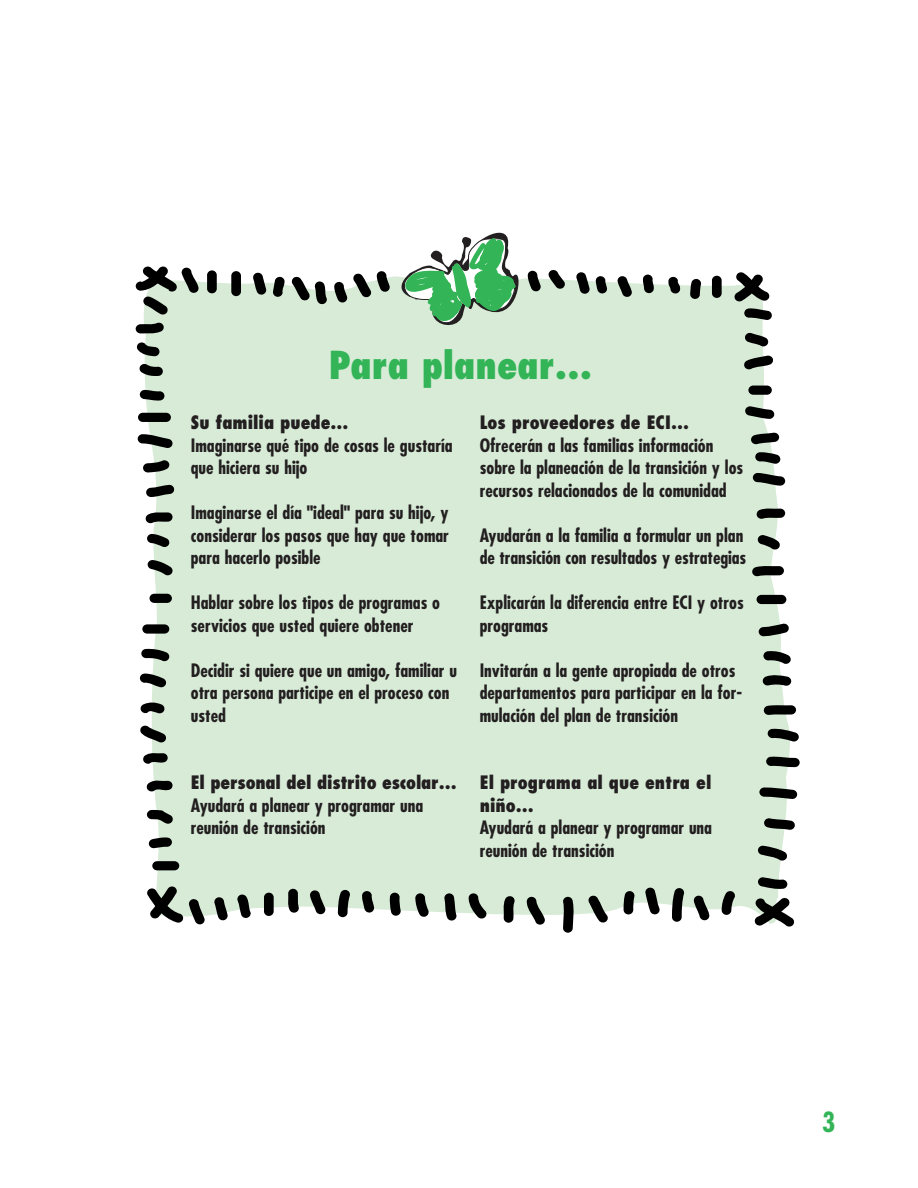
<style>
.page{position:relative;width:918px;height:1188px;background:#fff}
.page>*{position:absolute;margin:0;border:0;box-sizing:border-box;transform-origin:0 0}
.t1{font:800 condensed 37.5px "Futura";color:#32b457}
.t2{font:700 condensed 27px "Futura";color:#32b457}
.t3{font:700 condensed 18px/22.5px "Futura";color:#231f20}
.t4{font:800 condensed 18px/22.5px "Futura";color:#231f20}
</style>
<div class="page">
<div style="left:141px;top:279px;width:653px;height:639px;background:#d7ebd7"></div>
<svg style="left:758px;top:846px;width:30px;height:15px"></svg>
<svg style="left:764px;top:818px;width:31px;height:12px"></svg>
<svg style="left:759px;top:787px;width:39px;height:12px"></svg>
<svg style="left:766px;top:756px;width:34px;height:11px"></svg>
<svg style="left:768px;top:728px;width:31px;height:14px"></svg>
<svg style="left:763px;top:705px;width:33px;height:10px"></svg>
<svg style="left:762px;top:674px;width:30px;height:12px"></svg>
<svg style="left:763px;top:651px;width:28px;height:14px"></svg>
<svg style="left:759px;top:623px;width:30px;height:13px"></svg>
<svg style="left:757px;top:595px;width:29px;height:9px"></svg>
<svg style="left:752px;top:565px;width:32px;height:12px"></svg>
<svg style="left:757px;top:535px;width:23px;height:15px"></svg>
<svg style="left:756px;top:507px;width:29px;height:12px"></svg>
<svg style="left:753px;top:473px;width:32px;height:13px"></svg>
<svg style="left:751px;top:432px;width:28px;height:13px"></svg>
<svg style="left:745px;top:406px;width:29px;height:13px"></svg>
<svg style="left:755px;top:452px;width:26px;height:12px"></svg>
<svg style="left:748px;top:386px;width:24px;height:9px"></svg>
<svg style="left:743px;top:355px;width:31px;height:15px"></svg>
<svg style="left:744px;top:332px;width:25px;height:15px"></svg>
<svg style="left:744px;top:308px;width:28px;height:12px"></svg>
<svg style="left:152px;top:861px;width:27px;height:9px"></svg>
<svg style="left:148px;top:837px;width:24px;height:12px"></svg>
<svg style="left:147px;top:810px;width:26px;height:14px"></svg>
<svg style="left:146px;top:779px;width:27px;height:13px"></svg>
<svg style="left:143px;top:752px;width:25px;height:12px"></svg>
<svg style="left:140px;top:725px;width:27px;height:18px"></svg>
<svg style="left:140px;top:702px;width:25px;height:12px"></svg>
<svg style="left:140px;top:673px;width:27px;height:15px"></svg>
<svg style="left:141px;top:649px;width:29px;height:13px"></svg>
<svg style="left:142px;top:624px;width:27px;height:10px"></svg>
<svg style="left:150px;top:594px;width:22px;height:9px"></svg>
<svg style="left:147px;top:560px;width:26px;height:16px"></svg>
<svg style="left:147px;top:534px;width:23px;height:14px"></svg>
<svg style="left:145px;top:511px;width:28px;height:13px"></svg>
<svg style="left:146px;top:484px;width:29px;height:13px"></svg>
<svg style="left:143px;top:460px;width:27px;height:13px"></svg>
<svg style="left:138px;top:434px;width:35px;height:14px"></svg>
<svg style="left:138px;top:413px;width:33px;height:9px"></svg>
<svg style="left:140px;top:390px;width:24px;height:11px"></svg>
<svg style="left:139px;top:363px;width:24px;height:13px"></svg>
<svg style="left:136px;top:322px;width:28px;height:12px"></svg>
<svg style="left:136px;top:342px;width:24px;height:14px"></svg>
<svg style="left:136px;top:266px;width:63px;height:49px"></svg>
<svg style="left:207px;top:270px;width:10px;height:23px"></svg>
<svg style="left:231px;top:271px;width:10px;height:25px"></svg>
<svg style="left:253px;top:272px;width:14px;height:23px"></svg>
<svg style="left:273px;top:276px;width:12px;height:21px"></svg>
<svg style="left:291px;top:276px;width:36px;height:29px"></svg>
<svg style="left:548px;top:270px;width:18px;height:19px"></svg>
<svg style="left:576px;top:272px;width:32px;height:22px"></svg>
<svg style="left:617px;top:276px;width:15px;height:21px"></svg>
<svg style="left:643px;top:275px;width:11px;height:18px"></svg>
<svg style="left:668px;top:276px;width:13px;height:18px"></svg>
<svg style="left:690px;top:279px;width:11px;height:20px"></svg>
<svg style="left:712px;top:276px;width:10px;height:22px"></svg>
<svg style="left:734px;top:272px;width:36px;height:30px"></svg>
<svg style="left:146px;top:886px;width:59px;height:39px"></svg>
<svg style="left:214px;top:897px;width:14px;height:24px"></svg>
<svg style="left:237px;top:894px;width:14px;height:24px"></svg>
<svg style="left:264px;top:893px;width:10px;height:23px"></svg>
<svg style="left:287px;top:889px;width:12px;height:24px"></svg>
<svg style="left:309px;top:890px;width:17px;height:25px"></svg>
<svg style="left:338px;top:890px;width:12px;height:27px"></svg>
<svg style="left:362px;top:891px;width:12px;height:22px"></svg>
<svg style="left:390px;top:893px;width:11px;height:23px"></svg>
<svg style="left:415px;top:893px;width:14px;height:24px"></svg>
<svg style="left:444px;top:893px;width:13px;height:28px"></svg>
<svg style="left:468px;top:893px;width:19px;height:26px"></svg>
<svg style="left:503px;top:896px;width:12px;height:27px"></svg>
<svg style="left:526px;top:896px;width:20px;height:29px"></svg>
<svg style="left:563px;top:897px;width:11px;height:36px"></svg>
<svg style="left:588px;top:895px;width:20px;height:28px"></svg>
<svg style="left:624px;top:891px;width:11px;height:23px"></svg>
<svg style="left:645px;top:887px;width:15px;height:28px"></svg>
<svg style="left:672px;top:888px;width:12px;height:34px"></svg>
<svg style="left:693px;top:895px;width:17px;height:26px"></svg>
<svg style="left:722px;top:891px;width:14px;height:24px"></svg>
<svg style="left:754px;top:897px;width:40px;height:30px"></svg>
<svg style="left:758px;top:877px;width:29px;height:12px"></svg>
<svg style="left:334px;top:232px;width:207px;height:96px"></svg>
<h1 class="t1" style="left:329px;top:349px;width:265px">Para planear…</h1>
<p class="t4" style="left:191px;top:413px;width:159px">Su familia puede…</p>
<p class="t3" style="left:191px;top:436px;width:263px">Imaginarse qué tipo de cosas le gustaría que hiciera su hijo</p>
<p class="t3" style="left:191px;top:503px;width:260px;text-align:justify">Imaginarse el día "ideal" para su hijo, y considerar los pasos que hay que tomar para hacerlo posible</p>
<p class="t3" style="left:191px;top:593px;width:251px">Hablar sobre los tipos de programas o servicios que usted quiere obtener</p>
<p class="t3" style="left:191px;top:661px;width:268px">Decidir si quiere que un amigo, familiar u otra persona participe en el proceso con usted</p>
<p class="t4" style="left:480px;top:413px;width:211px">Los proveedores de ECI…</p>
<p class="t3" style="left:480px;top:436px;width:265px">Ofrecerán a las familias información sobre la planeación de la transición y los recursos relacionados de la comunidad</p>
<p class="t3" style="left:480px;top:526px;width:268px">Ayudarán a la familia a formular un plan de transición con resultados y estrategias</p>
<p class="t3" style="left:480px;top:593px;width:266px">Explicarán la diferencia entre ECI y otros programas</p>
<p class="t3" style="left:480px;top:661px;width:264px">Invitarán a la gente apropiada de otros departamentos para participar en la for&shy;mulación del plan de transición</p>
<p class="t4" style="left:191px;top:773px;width:267px">El personal del distrito escolar…</p>
<p class="t3" style="left:191px;top:796px;width:234px">Ayudará a planear y programar una reunión de transición</p>
<p class="t4" style="left:480px;top:773px;width:233px">El programa al que entra el niño…</p>
<p class="t3" style="left:480px;top:818px;width:234px">Ayudará a planear y programar una reunión de transición</p>
<h2 class="t2" style="left:822px;top:1110px;width:15px">3</h2>
</div>
